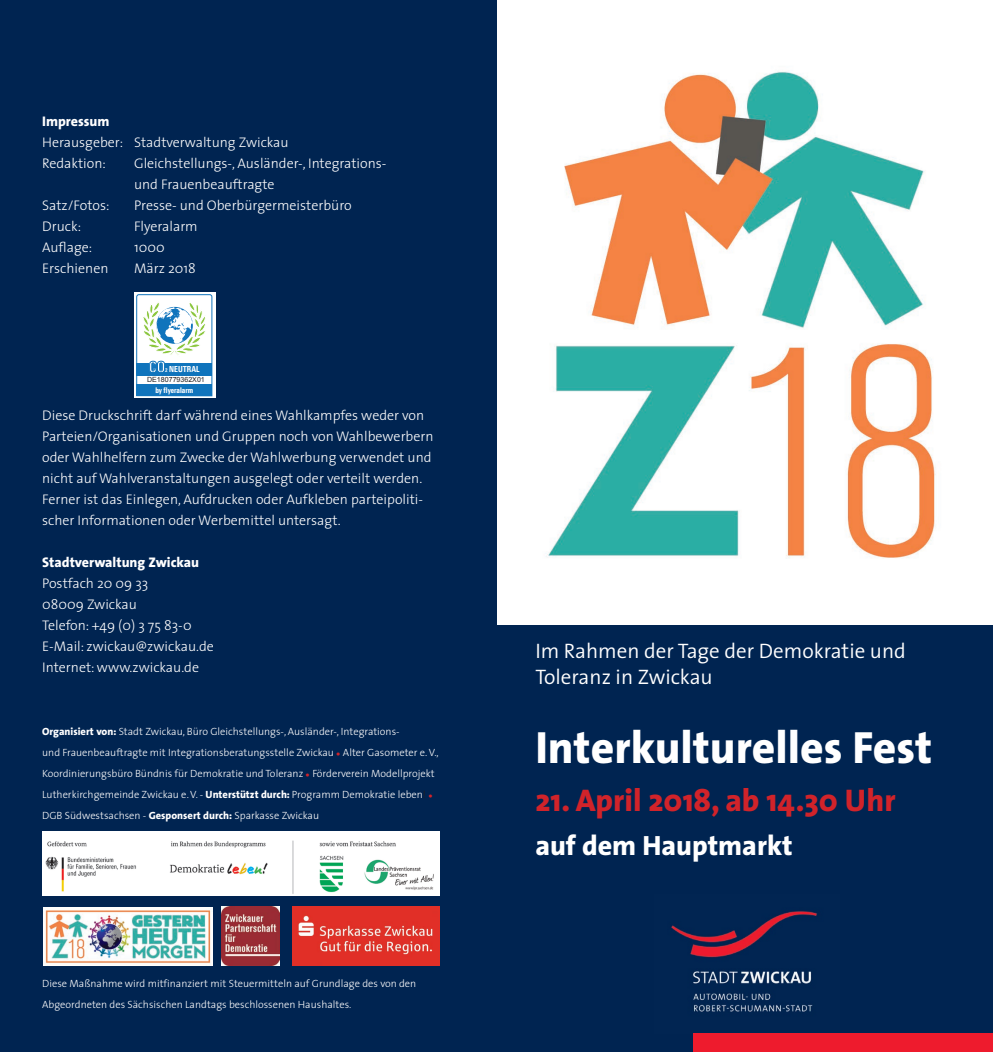
<style>
.page{position:relative;width:993px;height:1052px;background:#fff}
.page>*{position:absolute;margin:0;border:0;box-sizing:border-box;transform-origin:0 0}
.t1{font:800 45.5px "The Sans";color:#fff}
.t2{font:800 31.5px "The Sans";color:#d1232a}
.t3{font:800 28px "The Sans";color:#fff}
.t4{font:300 21px/25.2px "The Sans";color:#fff}
.t5{font:15.05px "Univers SB Med Con";color:#fff}
.t6{font:300 14px/21px "The Sans";color:#fff}
.t7{font:800 14px "The Sans";color:#fff}
.t8{font:300 10.5px/21px "The Sans";color:#fff}
.t9{font:8.22px "Univers SB Med Con";color:#fff}
.t10{font:7.7px "Univers SB Med Con";color:#fff}
.t11{font:7.17px "Arial";color:#231f20}
.s1{font-size:5.08px}
.s2{font-weight:800}
.s3{font-family:"Verdana";font-weight:400;font-size:7px;color:#d1232a}
.s4{color:#231f20}
</style>
<div class="page">
<div style="left:0;top:0;width:496px;height:1052px;background:#002451"></div>
<div style="left:496px;top:625px;width:496px;height:427px;background:#002451"></div>
<img style="left:671px;top:911px;width:146px;height:101px">
<div style="left:693px;top:1033px;width:299px;height:19px;background:#ee1b2d"></div>
<svg style="left:134px;top:292px;width:81px;height:106px"></svg>
<svg style="left:136px;top:294px;width:76px;height:102px;background:#a8cdde"></svg>
<img style="left:545px;top:71px;width:391px;height:487px">
<img style="left:42px;top:831px;width:397px;height:64px">
<img style="left:44px;top:907px;width:168px;height:58px">
<img style="left:221px;top:906px;width:59px;height:59px">
<img style="left:292px;top:906px;width:148px;height:59px">
<p class="t7" style="left:42px;top:112px;width:69px">Impressum</p>
<p class="t6" style="left:42px;top:131px;width:248px">Herausgeber: Stadtverwaltung Zwickau<br>Redaktion:</p>
<p class="t6" style="left:134px;top:152px;width:254px">Gleichstellungs-, Ausländer-, Integrations&shy;und Frauenbeauftragte</p>
<p class="t6" style="left:42px;top:194px;width:69px">Satz/Fotos:</p>
<p class="t6" style="left:134px;top:194px;width:219px">Presse- und Oberbürgermeisterbüro</p>
<p class="t6" style="left:42px;top:215px;width:40px">Druck:</p>
<p class="t6" style="left:134px;top:215px;width:65px">Flyeralarm</p>
<p class="t6" style="left:42px;top:236px;width:52px">Auflage:</p>
<p class="t6" style="left:134px;top:236px;width:32px">1000</p>
<p class="t6" style="left:42px;top:257px;width:68px">Erschienen</p>
<p class="t6" style="left:134px;top:257px;width:63px">März 2018</p>
<p class="t5" style="left:149px;top:358px;width:18px">CO</p>
<p class="t9" style="left:165px;top:365px;width:36px"><span class="s1">2</span> NEUTRAL</p>
<p class="t10" style="left:155px;top:385px;width:39px">by flyeralarm</p>
<p class="t11" style="left:147px;top:375px;width:59px">DE180779362X01</p>
<p class="t6" style="left:42px;top:404px;width:393px">Diese Druckschrift darf während eines Wahlkampfes weder von Parteien/Organisationen und Gruppen noch von Wahlbewerbern oder Wahlhelfern zum Zwecke der Wahlwerbung verwendet und nicht auf Wahlveranstaltungen ausgelegt oder verteilt werden.<br>Ferner ist das Einlegen, Aufdrucken oder Aufkleben parteipoliti&shy;scher Informationen oder Werbemittel untersagt.</p>
<p class="t7" style="left:42px;top:553px;width:158px">Stadtverwaltung Zwickau</p>
<p class="t6" style="left:42px;top:572px;width:173px">Postfach 20 09 33<br>08009 Zwickau<br>Telefon: +49 (0) 3 75 83-0<br>E-Mail: zwickau@zwickau.de<br>Internet: www.zwickau.de</p>
<p class="t8" style="left:42px;top:721px;width:398px"><span class="s2">Organisiert von:</span> Stadt Zwickau, Büro Gleichstellungs-, Ausländer-, Integrations-<br>und Frauenbeauftragte mit Integrationsberatungsstelle Zwickau <span class="s3">●</span> Alter Gasometer e. V., Koordinierungsbüro Bündnis für Demokratie und Toleranz <span class="s3">●</span> Förderverein Modellprojekt Lutherkirchgemeinde Zwickau e. V. - <span class="s2">Unterstützt durch:</span> Programm Demokratie leben<span class="s4">!</span> <span class="s3">● </span>DGB Südwestsachsen - <span class="s2">Gesponsert durch:</span> Sparkasse Zwickau</p>
<p class="t8" style="left:42px;top:973px;width:375px">Diese Maßnahme wird mitfinanziert mit Steuermitteln auf Grundlage des von den<br>Abgeordneten des Sächsischen Landtags beschlossenen Haushaltes.</p>
<h3 class="t4" style="left:535px;top:639px;width:372px">Im Rahmen der Tage der Demokratie und<br>Toleranz in Zwickau</h3>
<h1 class="t1" style="left:535px;top:719px;width:398px">Interkulturelles Fest</h1>
<h2 class="t2" style="left:535px;top:780px;width:361px">21. April 2018, ab 14.30 Uhr</h2>
<h3 class="t3" style="left:535px;top:827px;width:259px">auf dem Hauptmarkt</h3>
</div>
